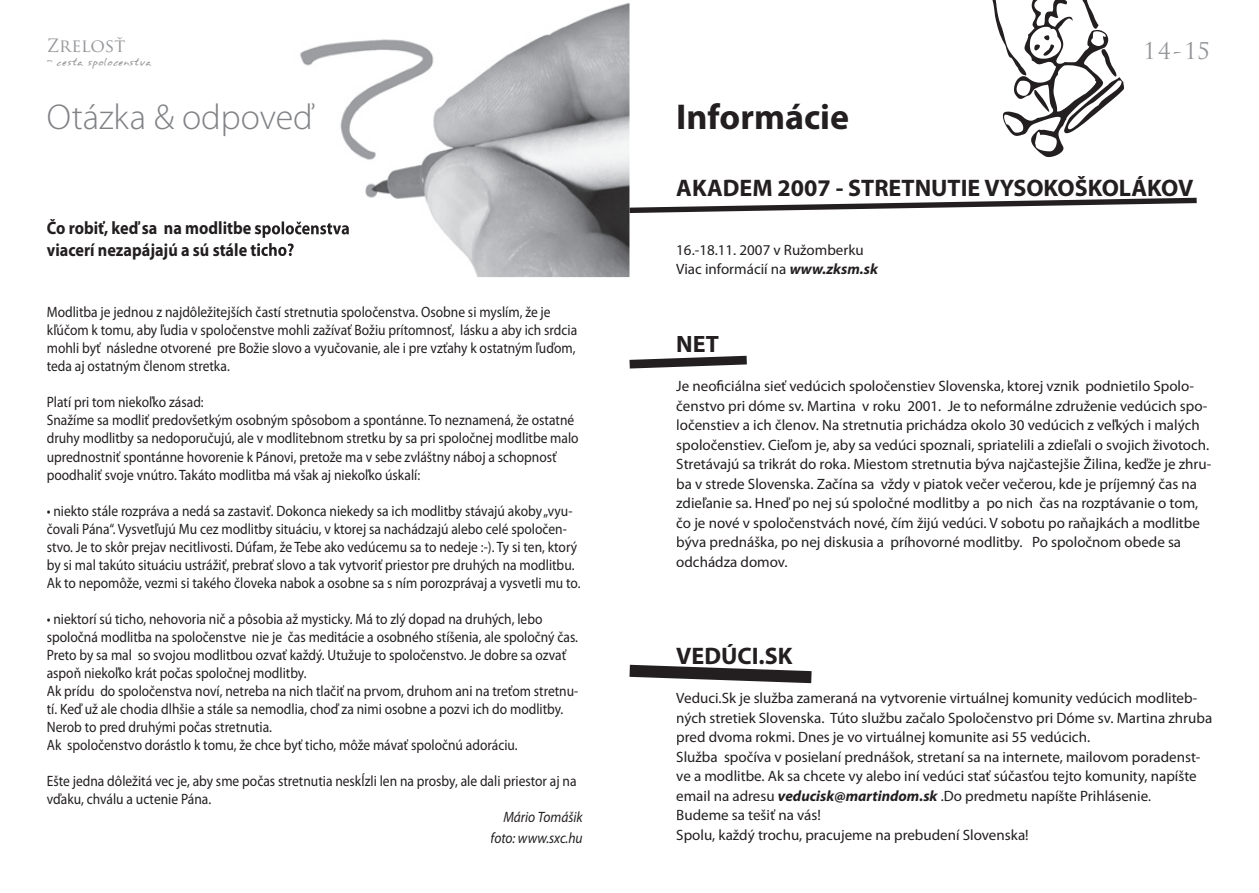
<style>
.page{position:relative;width:1259px;height:893px;background:#fff}
.page>*{position:absolute;margin:0;border:0;box-sizing:border-box;transform-origin:0 0}
.t1{font:210px "For Kids";color:#231f20}
.t2{font:300 36px "Myriad Pro";color:#808285}
.t3{font:700 36px "Myriad Pro";color:#231f20}
.t4{font:700 24px "Myriad Pro";color:#231f20}
.t5{font:22.5px "Trajan Pro";color:#939598}
.t6{font:700 18px/21.6px "Myriad Pro";color:#231f20;scale:.9 1}
.t7{font:18px "Trajan Pro";color:#939598}
.t8{font:15px/18px "Myriad Pro";color:#231f20;scale:.9 1}
.t9{font:15px/19.5px "Myriad Pro";color:#231f20}
.t10{font:italic 15px/21.6px "Myriad Pro";color:#231f20;text-align:right;scale:.9 1}
.t11{font:9px "Annifont";color:#939598;scale:.96 1}
.t12{font:3.3px "Annifont";color:#939598;scale:1.49 1}
.s1{font-weight:700;font-style:italic}
</style>
<div class="page">
<img style="left:300px;top:3px;width:329px;height:274px">
<svg style="left:629px;top:356px;width:118px;height:13px"></svg>
<svg style="left:629px;top:665px;width:182px;height:18px"></svg>
<svg style="left:629px;top:198px;width:567px;height:15px"></svg>
<img style="left:259px;top:219px;width:91px;height:19px">
<img style="left:259px;top:243px;width:35px;height:14px">
<p class="t7" style="left:47px;top:34px;width:80px">Zrelosť</p>
<p class="t11" style="left:47px;top:55px;width:111px">- cesta spolocenstva</p>
<p class="t12" style="left:115px;top:58px;width:4px">v</p>
<h2 class="t2" style="left:47px;top:97px;width:268px">Otázka &amp; odpoveď</h2>
<p class="t6" style="left:47px;top:218px;width:338px">Čo robiť, keď sa na modlitbe spoločenstva viacerí nezapájajú a sú stále ticho?</p>
<p class="t8" style="left:47px;top:304px;width:591px">Modlitba je jednou z najdôležitejších častí stretnutia spoločenstva. Osobne si myslím, že je kľúčom k tomu, aby ľudia v spoločenstve mohli zažívať Božiu prítomnosť, lásku a aby ich srdcia mohli byť následne otvorené pre Božie slovo a vyučovanie, ale i pre vzťahy k ostatným ľuďom, teda aj ostatným členom stretka.</p>
<p class="t8" style="left:47px;top:394px;width:592px">Platí pri tom niekoľko zásad:<br>Snažíme sa modliť predovšetkým osobným spôsobom a spontánne. To neznamená, že ostatné druhy modlitby sa nedoporučujú, ale v modlitebnom stretku by sa pri spoločnej modlitbe malo uprednostniť spontánne hovorenie k Pánovi, pretože ma v sebe zvláštny náboj a schopnosť poodhaliť svoje vnútro. Takáto modlitba má však aj niekoľko úskalí:</p>
<p class="t8" style="left:47px;top:502px;width:594px">• niekto stále rozpráva a nedá sa zastaviť. Dokonca niekedy sa ich modlitby stávajú akoby „vyu&shy;čovali Pána“. Vysvetľujú Mu cez modlitby situáciu, v ktorej sa nachádzajú alebo celé spoločen&shy;stvo. Je to skôr prejav necitlivosti. Dúfam, že Tebe ako vedúcemu sa to nedeje :-). Ty si ten, ktorý by si mal takúto situáciu ustrážiť, prebrať slovo a tak vytvoriť priestor pre druhých na modlitbu.<br>Ak to nepomôže, vezmi si takého človeka nabok a osobne sa s ním porozprávaj a vysvetli mu to.</p>
<p class="t8" style="left:47px;top:610px;width:592px">• niektorí sú ticho, nehovoria nič a pôsobia až mysticky. Má to zlý dopad na druhých, lebo spoločná modlitba na spoločenstve nie je čas meditácie a osobného stíšenia, ale spoločný čas.<br>Preto by sa mal so svojou modlitbou ozvať každý. Utužuje to spoločenstvo. Je dobre sa ozvať aspoň niekoľko krát počas spoločnej modlitby.<br>Ak prídu do spoločenstva noví, netreba na nich tlačiť na prvom, druhom ani na treťom stretnu&shy;tí. Keď už ale chodia dlhšie a stále sa nemodlia, choď za nimi osobne a pozvi ich do modlitby.<br>Nerob to pred druhými počas stretnutia.<br>Ak spoločenstvo dorástlo k tomu, že chce byť ticho, môže mávať spoločnú adoráciu.</p>
<p class="t8" style="left:47px;top:772px;width:590px">Ešte jedna dôležitá vec je, aby sme počas stretnutia neskĺzli len na prosby, ale dali priestor aj na vďaku, chválu a uctenie Pána.</p>
<p class="t10" style="left:490px;top:806px;width:104px">Mário Tomášik foto: www.sxc.hu</p>
<h2 class="t3" style="left:676px;top:97px;width:174px">Informácie</h2>
<h1 class="t1" style="left:952px;top:-41px;width:211px">4</h1>
<h3 class="t5" style="left:1143px;top:37px;width:68px">14-15</h3>
<h3 class="t4" style="left:676px;top:175px;width:518px">AKADEM 2007 - STRETNUTIE VYSOKOŠKOLÁKOV</h3>
<p class="t9" style="left:676px;top:240px;width:203px">16.-18.11. 2007 v Ružomberku<br>Viac informácií na <span class="s1">www.zksm.sk</span></p>
<h3 class="t4" style="left:676px;top:331px;width:44px">NET</h3>
<p class="t9" style="left:676px;top:377px;width:536px">Je neoficiálna sieť vedúcich spoločenstiev Slovenska, ktorej vznik podnietilo Spolo&shy;čenstvo pri dóme sv. Martina v roku 2001. Je to neformálne združenie vedúcich spo&shy;ločenstiev a ich členov. Na stretnutia prichádza okolo 30 vedúcich z veľkých i malých spoločenstiev. Cieľom je, aby sa vedúci spoznali, spriatelili a zdieľali o svojich životoch.<br>Stretávajú sa trikrát do roka. Miestom stretnutia býva najčastejšie Žilina, keďže je zhru&shy;ba v strede Slovenska. Začína sa vždy v piatok večer večerou, kde je príjemný čas na zdieľanie sa. Hneď po nej sú spoločné modlitby a po nich čas na rozptávanie o tom, čo je nové v spoločenstvách nové, čím žijú vedúci. V sobotu po raňajkách a modlitbe býva prednáška, po nej diskusia a príhovorné modlitby. Po spoločnom obede sa odchádza domov.</p>
<h3 class="t4" style="left:676px;top:643px;width:118px">VEDÚCI.SK</h3>
<p class="t9" style="left:676px;top:689px;width:537px">Veduci.Sk je služba zameraná na vytvorenie virtuálnej komunity vedúcich modliteb&shy;ných stretiek Slovenska. Túto službu začalo Spoločenstvo pri Dóme sv. Martina zhruba pred dvoma rokmi. Dnes je vo virtuálnej komunite asi 55 vedúcich.<br>Služba spočíva v posielaní prednášok, stretaní sa na internete, mailovom poradenst&shy;ve a modlitbe. Ak sa chcete vy alebo iní vedúci stať súčasťou tejto komunity, napíšte email na adresu <span class="s1">veducisk@martindom.sk</span> .Do predmetu napíšte Prihlásenie.<br>Budeme sa tešiť na vás!<br>Spolu, každý trochu, pracujeme na prebudení Slovenska!</p>
</div>
